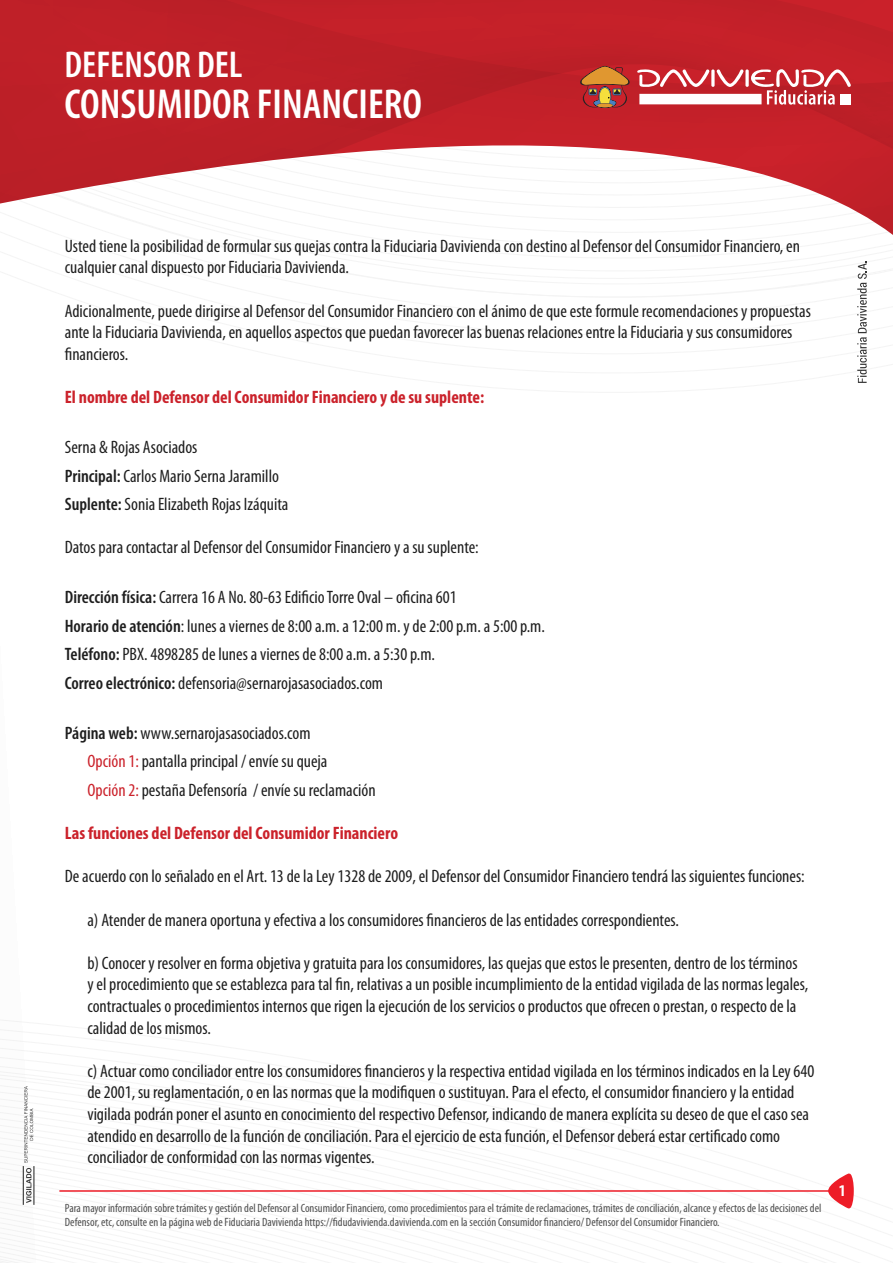
<style>
.page{position:relative;width:893px;height:1263px;background:#fff}
.page>*{position:absolute;margin:0;border:0;box-sizing:border-box;transform-origin:0 0}
.t1{font:600 condensed 42px "Myriad Pro";color:#fff}
.t2{font:600 condensed 37.5px "Myriad Pro";color:#fff}
.t3{font:condensed 18px/21.6px "Myriad Pro";color:#1e1e1e}
.t4{font:700 condensed 18px "Myriad Pro";color:#cb222b}
.t5{font:700 condensed 16.35px "Myriad Pro";color:#fff}
.t6{font:condensed 12px/14.4px "Myriad Pro";color:#4f4f4f}
.s1{font-weight:600}
.s2{color:#cb222b}
</style>
<div class="page">
<svg style="left:0;top:1214px;width:892px;height:49px"></svg>
<svg style="left:0;top:0;width:893px;height:235px;fill:#c32029"></svg>
<svg style="left:23px;top:1086px;width:11px;height:119px"></svg>
<svg style="left:857px;top:261px;width:10px;height:122px"></svg>
<svg style="left:577px;top:66px;width:275px;height:44px"></svg>
<hr style="left:59px;top:1190px;width:775px;height:2px;background:#ed1c27">
<svg style="left:828px;top:1173px;width:26px;height:35px"></svg>
<h2 class="t2" style="left:65px;top:44px;width:179px">DEFENSOR DEL</h2>
<h1 class="t1" style="left:65px;top:81px;width:359px">CONSUMIDOR FINANCIERO</h1>
<p class="t3" style="left:65px;top:235px;width:737px">Usted tiene la posibilidad de formular sus quejas contra la Fiduciaria Davivienda con destino al Defensor del Consumidor Financiero, en cualquier canal dispuesto por Fiduciaria Davivienda.</p>
<p class="t3" style="left:65px;top:300px;width:748px">Adicionalmente, puede dirigirse al Defensor del Consumidor Financiero con el ánimo de que este formule recomendaciones y propuestas ante la Fiduciaria Davivienda, en aquellos aspectos que puedan favorecer las buenas relaciones entre la Fiduciaria y sus consumidores financieros.</p>
<p class="t4" style="left:65px;top:387px;width:421px">El nombre del Defensor del Consumidor Financiero y de su suplente:</p>
<p class="t3" style="left:65px;top:433px;width:225px;line-height:28.5px">Serna &amp; Rojas Asociados<br><span class="s1">Principal:</span> Carlos Mario Serna Jaramillo<br><span class="s1">Suplente:</span> Sonia Elizabeth Rojas Izáquita</p>
<p class="t3" style="left:65px;top:537px;width:415px">Datos para contactar al Defensor del Consumidor Financiero y a su suplente:</p>
<p class="t3" style="left:65px;top:583px;width:482px;line-height:28.5px"><span class="s1">Dirección física:</span> Carrera 16 A No. 80-63 Edificio Torre Oval – oficina 601<br><span class="s1">Horario de atención</span>: lunes a viernes de 8:00 a.m. a 12:00 m. y de 2:00 p.m. a 5:00 p.m.<br><span class="s1">Teléfono:</span> PBX. 4898285 de lunes a viernes de 8:00 a.m. a 5:30 p.m.<br><span class="s1">Correo electrónico:</span> defensoria@sernarojasasociados.com</p>
<p class="t3" style="left:87px;top:719px;width:290px;line-height:28.5px;text-indent:-23px"><span class="s1">Página web:</span> www.sernarojasasociados.com<br><span class="s2">Opción 1:</span> pantalla principal / envíe su queja<br><span class="s2">Opción 2:</span> pestaña Defensoría / envíe su reclamación</p>
<p class="t4" style="left:65px;top:823px;width:335px">Las funciones del Defensor del Consumidor Financiero</p>
<p class="t3" style="left:65px;top:866px;width:741px">De acuerdo con lo señalado en el Art. 13 de la Ley 1328 de 2009, el Defensor del Consumidor Financiero tendrá las siguientes funciones:</p>
<p class="t3" style="left:87px;top:909px;width:593px">a) Atender de manera oportuna y efectiva a los consumidores financieros de las entidades correspondientes.</p>
<p class="t3" style="left:87px;top:952px;width:722px">b) Conocer y resolver en forma objetiva y gratuita para los consumidores, las quejas que estos le presenten, dentro de los términos y el procedimiento que se establezca para tal fin, relativas a un posible incumplimiento de la entidad vigilada de las normas legales, contractuales o procedimientos internos que rigen la ejecución de los servicios o productos que ofrecen o prestan, o respecto de la calidad de los mismos.</p>
<p class="t3" style="left:87px;top:1060px;width:728px">c) Actuar como conciliador entre los consumidores financieros y la respectiva entidad vigilada en los términos indicados en la Ley 640 de 2001, su reglamentación, o en las normas que la modifiquen o sustituyan. Para el efecto, el consumidor financiero y la entidad vigilada podrán poner el asunto en conocimiento del respectivo Defensor, indicando de manera explícita su deseo de que el caso sea atendido en desarrollo de la función de conciliación. Para el ejercicio de esta función, el Defensor deberá estar certificado como conciliador de conformidad con las normas vigentes.</p>
<p class="t6" style="left:65px;top:1201px;width:758px">Para mayor información sobre trámites y gestión del Defensor al Consumidor Financiero, como procedimientos para el trámite de reclamaciones, trámites de conciliación, alcance y efectos de las decisiones del<br>Defensor, etc, consulte en la página web de Fiduciaria Davivienda https://fidudavivienda.davivienda.com en la sección Consumidor financiero/ Defensor del Consumidor Financiero.</p>
<p class="t5" style="left:839px;top:1181px;width:8px">1</p>
</div>
